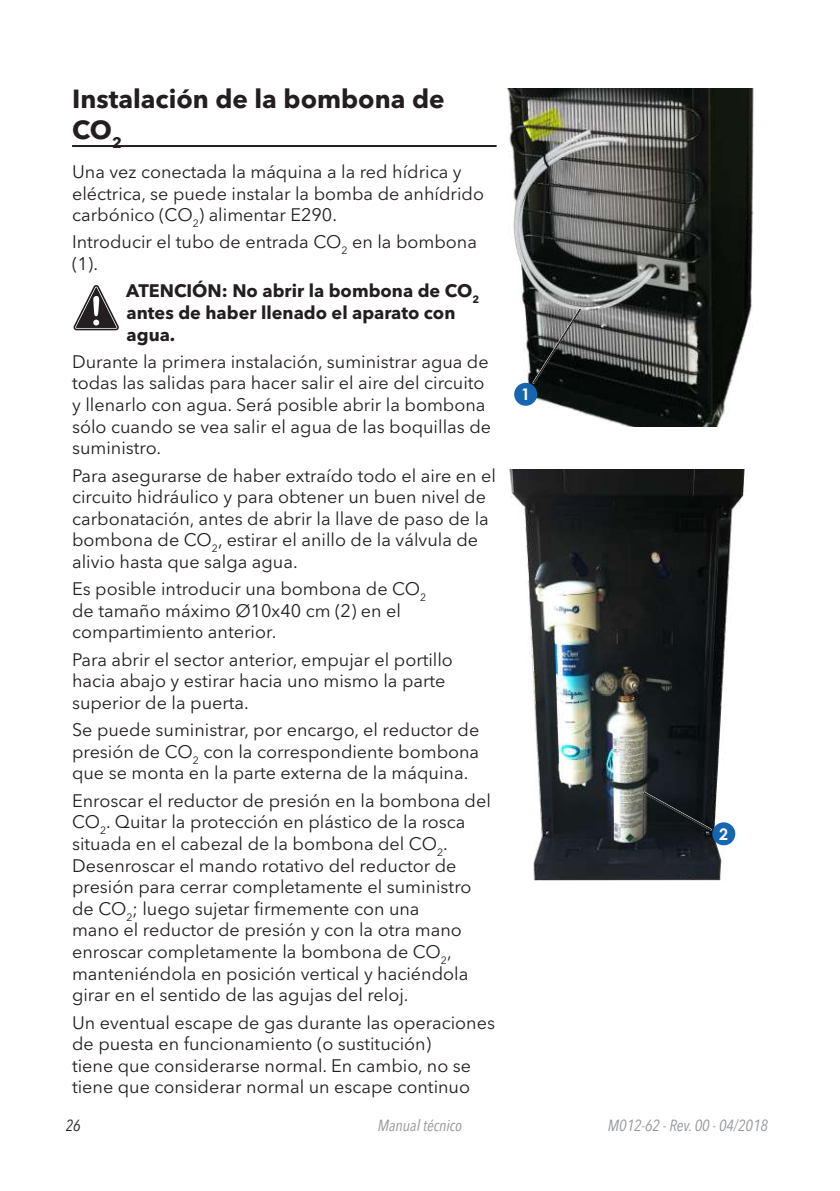
<style>
.page{position:relative;width:840px;height:1191px;background:#fff}
.page>*{position:absolute;margin:0;border:0;box-sizing:border-box;transform-origin:0 0}
.t1{font:700 26px/31.2px "Avenir Next LT Pro";color:#231f20}
.t2{font:18px/21.6px "Avenir Next LT Pro";color:#231f20}
.t3{font:700 18px/21.6px "Avenir Next LT Pro";color:#231f20}
.t4{font:italic condensed 16px "Avenir Next LT Pro";color:#939598}
.t5{font:italic condensed 16px "Avenir Next LT Pro";color:#231f20}
.t6{font:700 16px "Century Gothic";color:#fff}
</style>
<div class="page">
<hr style="left:72px;top:145px;width:424px;height:2px;background:#231f20">
<svg style="left:73px;top:285px;width:46px;height:45px"></svg>
<img style="left:506px;top:88px;width:248px;height:339px">
<img style="left:509px;top:469px;width:237px;height:411px">
<div style="left:514px;top:383px;width:23px;height:23px;background:#1565b1;border-radius:50%"></div>
<div style="left:711px;top:822px;width:23px;height:23px;background:#1565b1;border-radius:50%"></div>
<svg style="left:530px;top:306px;width:52px;height:79px;background:#434545"></svg>
<svg style="left:641px;top:790px;width:72px;height:42px;background:#1b1f21"></svg>
<h1 class="t1" style="left:72px;top:83px;width:374px">Instalación de la bombona de<br>CO<sub>2</sub></h1>
<p class="t2" style="left:72px;top:161px;width:413px">Una vez conectada la máquina a la red hídrica y eléctrica, se puede instalar la bomba de anhídrido carbónico (CO<sub>2</sub>) alimentar E290.</p>
<p class="t2" style="left:72px;top:231px;width:406px">Introducir el tubo de entrada CO<sub>2</sub> en la bombona (1).</p>
<p class="t3" style="left:126px;top:280px;width:354px">ATENCIÓN: No abrir la bombona de CO<sub>2 </sub>antes de haber llenado el aparato con agua.</p>
<p class="t2" style="left:72px;top:351px;width:420px">Durante la primera instalación, suministrar agua de todas las salidas para hacer salir el aire del circuito y llenarlo con agua. Será posible abrir la bombona sólo cuando se vea salir el agua de las boquillas de suministro.</p>
<p class="t2" style="left:72px;top:464px;width:425px">Para asegurarse de haber extraído todo el aire en el circuito hidráulico y para obtener un buen nivel de carbonatación, antes de abrir la llave de paso de la bombona de CO<sub>2</sub>, estirar el anillo de la válvula de alivio hasta que salga agua.</p>
<p class="t2" style="left:72px;top:578px;width:355px">Es posible introducir una bombona de CO<sub>2 </sub>de tamaño máximo Ø10x40 cm (2) en el compartimiento anterior.</p>
<p class="t2" style="left:72px;top:648px;width:382px">Para abrir el sector anterior, empujar el portillo hacia abajo y estirar hacia uno mismo la parte superior de la puerta.</p>
<p class="t2" style="left:72px;top:719px;width:408px;text-align:justify">Se puede suministrar, por encargo, el reductor de presión de CO<sub>2</sub> con la correspondiente bombona que se monta en la parte externa de la máquina.</p>
<p class="t2" style="left:72px;top:789px;width:420px">Enroscar el reductor de presión en la bombona del CO<sub>2</sub>. Quitar la protección en plástico de la rosca situada en el cabezal de la bombona del CO<sub>2</sub>.<br>Desenroscar el mando rotativo del reductor de presión para cerrar completamente el suministro de CO<sub>2</sub>; luego sujetar firmemente con una<br>mano el reductor de presión y con la otra mano enroscar completamente la bombona de CO<sub>2</sub>, manteniéndola en posición vertical y haciéndola girar en el sentido de las agujas del reloj.</p>
<p class="t2" style="left:72px;top:1011px;width:424px">Un eventual escape de gas durante las operaciones de puesta en funcionamiento (o sustitución)<br>tiene que considerarse normal. En cambio, no se tiene que considerar normal un escape continuo</p>
<p class="t6" style="left:521px;top:382px;width:10px">1</p>
<p class="t6" style="left:718px;top:822px;width:10px">2</p>
<p class="t5" style="left:66px;top:1115px;width:16px">26</p>
<p class="t4" style="left:377px;top:1115px;width:86px">Manual técnico</p>
<p class="t4" style="left:607px;top:1115px;width:161px">M012-62 - Rev. 00 - 04/2018</p>
</div>
